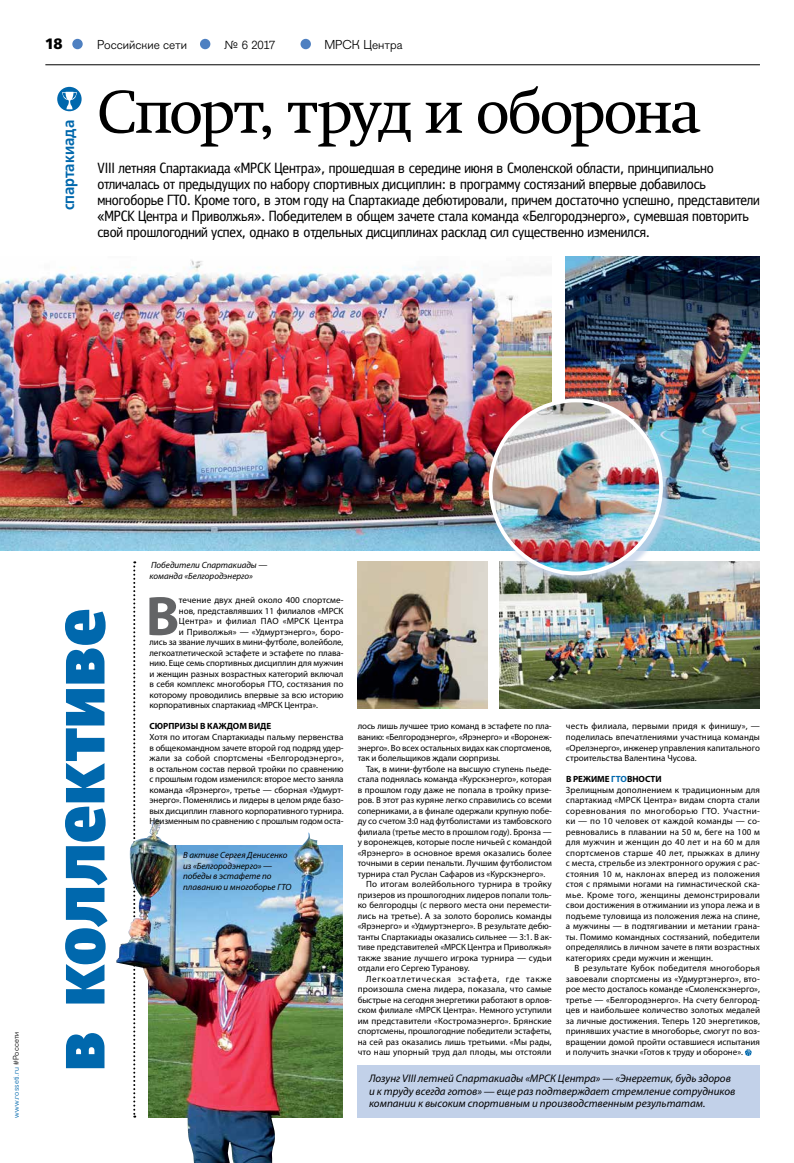
<style>
.page{position:relative;width:794px;height:1163px;background:#fff}
.page>*{position:absolute;margin:0;border:0;box-sizing:border-box;transform-origin:0 0}
.t1{font:60px "Swift C";letter-spacing:-.035em;color:#000}
.t2{font:700 55.7px "Myriad Pro";color:#636466}
.t3{font:16px "Free Set Demi C";color:#0068ad;scale:.9 1}
.t4{font:700 15px "Free Set";color:#000}
.t5{font:12.6px "Figgins Sans";letter-spacing:-.005em;color:#000}
.t6{font:italic 11px/12px "Myriad Pro";color:#000}
.t7{font:9px/10.5px "Myriad Pro";color:#000;text-align:justify}
.t8{font:italic 9px/10.5px "Myriad Pro";color:#000}
.t9{font:9px "Myriad Pro";letter-spacing:.02em;color:#000}
.t10{font:9px "Myriad Pro";letter-spacing:.07em;color:#000}
.t11{font:9px "Myriad Pro";letter-spacing:.025em;color:#000}
.t12{font:700 9px "Myriad Pro";color:#000}
.t13{font:8px "Figgins Sans";letter-spacing:.015em;color:#0068ad}
.s1{color:#000}
.s2{font-weight:700}
.s3{font-weight:700;color:#0068ad}
</style>
<div class="page">
<hr style="left:45px;top:64px;width:715px;height:1px;background:#000">
<div style="left:300px;top:39px;width:11px;height:10px;background:#4e80c1;border-radius:50%"></div>
<div style="left:72px;top:39px;width:11px;height:10px;background:#4e80c1;border-radius:50%"></div>
<div style="left:200px;top:39px;width:10px;height:10px;background:#4e80c1;border-radius:50%"></div>
<svg style="left:133px;top:561px;width:2px;height:257px"></svg>
<svg style="left:745px;top:1049px;width:6px;height:6px"></svg>
<img style="left:0;top:260px;width:552px;height:290px">
<svg style="left:57px;top:87px;width:25px;height:24px"></svg>
<svg style="left:62px;top:92px;width:15px;height:17px"></svg>
<div style="left:358px;top:1065px;width:402px;height:52px;background:#c2d1e9"></div>
<img style="left:566px;top:256px;width:194px;height:294px">
<img style="left:116px;top:818px;width:227px;height:344px">
<img style="left:358px;top:561px;width:130px;height:147px">
<img style="left:500px;top:561px;width:260px;height:147px">
<div style="left:490px;top:399px;width:181px;height:184px;background:#c2d1e9;opacity:.75"></div>
<img style="left:490px;top:400px;width:171px;height:172px">
<div style="left:488px;top:398px;width:175px;height:177px;border:4px solid #fff;border-radius:50%"></div>
<h3 class="t4" style="left:45px;top:34px;width:19px">18</h3>
<h3 class="t5" style="left:97px;top:37px;width:91px">Российские сети</h3>
<h3 class="t5" style="left:224px;top:37px;width:53px">№ 6 2017</h3>
<h3 class="t5" style="left:324px;top:37px;width:80px">МРСК Центра</h3>
<h3 class="t3" style="left:59px;top:210px;width:102px;rotate:-90deg">cпартакиада</h3>
<h1 class="t1" style="left:97px;top:77px;width:605px">Спорт, труд и оборона</h1>
<p class="t13" style="left:11px;top:1117px;width:87px;rotate:-90deg">www.rosseti.ru <span class="s1">#Россети</span></p>
<p class="t8" style="left:149px;top:559px;width:119px">Победители Спартакиады — команда «Белгородэнерго»</p>
<h2 class="t2" style="left:146px;top:579px;width:35px">В</h2>
<p class="t7" style="left:179px;top:595px;width:166px">течение двух дней около 400 спортсме-</p>
<p class="t7" style="left:179px;top:605px;width:166px">нов, представлявших 11 филиалов «МРСК</p>
<p class="t11" style="left:179px;top:615px;width:166px">Центра» и филиал ПАО «МРСК Центра</p>
<p class="t7" style="left:179px;top:626px;width:166px">и Приволжья» — «Удмуртэнерго», боро-</p>
<p class="t7" style="left:149px;top:637px;width:195px">лись за звание лучших в мини-футболе, волейболе,</p>
<p class="t7" style="left:149px;top:647px;width:195px">легкоатлетической эстафете и эстафете по плава-</p>
<p class="t7" style="left:149px;top:658px;width:195px">нию. Еще семь спортивных дисциплин для мужчин</p>
<p class="t7" style="left:149px;top:668px;width:195px">и женщин разных возрастных категорий включал</p>
<p class="t7" style="left:149px;top:679px;width:195px">в себя комплекс многоборья ГТО, состязания по</p>
<p class="t7" style="left:149px;top:689px;width:195px">которому проводились впервые за всю историю</p>
<p class="t7" style="left:149px;top:700px;width:170px">корпоративных спартакиад «МРСК Центра».</p>
<p class="t12" style="left:150px;top:720px;width:123px">Сюрпризы в каждом виде</p>
<p class="t7" style="left:149px;top:731px;width:196px">Хотя по итогам Спартакиады пальму первенства в общекомандном зачете второй год подряд удер&shy;жали за собой спортсмены «Белгородэнерго», в остальном состав первой тройки по сравнению с прошлым годом изменился: второе место заняла команда «Ярэнерго», третье — сборная «Удмурт&shy;энерго». Поменялись и лидеры в целом ряде базо&shy;вых дисциплин главного корпоративного турнира.<br>Неизменным по сравнению с прошлым годом оста-</p>
<p class="t7" style="left:358px;top:721px;width:196px">лось лишь лучшее трио команд в эстафете по пла&shy;ванию: «Белгородэнерго», «Ярэнерго» и «Воронеж&shy;энерго». Во всех остальных видах как спортсменов, так и болельщиков ждали сюрпризы.</p>
<p class="t7" style="left:366px;top:763px;width:187px">Так, в мини-футболе на высшую ступень пьеде-</p>
<p class="t7" style="left:358px;top:773px;width:195px">стала поднялась команда «Курскэнерго», которая</p>
<p class="t7" style="left:358px;top:784px;width:195px">в прошлом году даже не попала в тройку призе-</p>
<p class="t7" style="left:358px;top:794px;width:195px">ров. В этот раз куряне легко справились со всеми</p>
<p class="t7" style="left:358px;top:805px;width:195px">соперниками, а в финале одержали крупную побе-</p>
<p class="t7" style="left:358px;top:815px;width:196px">ду со счетом 3:0 над футболистами из тамбовского</p>
<p class="t7" style="left:358px;top:826px;width:195px">филиала (третье место в прошлом году). Бронза —</p>
<p class="t7" style="left:358px;top:836px;width:195px">у воронежцев, которые после ничьей с командой</p>
<p class="t7" style="left:358px;top:847px;width:195px">«Ярэнерго» в основное время оказались более</p>
<p class="t7" style="left:358px;top:857px;width:195px">точными в серии пенальти. Лучшим футболистом</p>
<p class="t7" style="left:358px;top:868px;width:189px">турнира стал Руслан Сафаров из «Курскэнерго».</p>
<p class="t9" style="left:366px;top:878px;width:187px">По итогам волейбольного турнира в тройку</p>
<p class="t7" style="left:358px;top:889px;width:195px">призеров из прошлогодних лидеров попали толь-</p>
<p class="t7" style="left:358px;top:899px;width:195px">ко белгородцы (с первого места они перемести-</p>
<p class="t7" style="left:358px;top:910px;width:196px">лись на третье). А за золото боролись команды</p>
<p class="t7" style="left:358px;top:920px;width:195px">«Ярэнерго» и «Удмуртэнерго». В результате дебю-</p>
<p class="t7" style="left:358px;top:931px;width:195px">танты Спартакиады оказались сильнее — 3:1. В ак-</p>
<p class="t7" style="left:358px;top:941px;width:195px">тиве представителей «МРСК Центра и Приволжья»</p>
<p class="t7" style="left:358px;top:952px;width:195px">также звание лучшего игрока турнира — судьи</p>
<p class="t7" style="left:358px;top:962px;width:113px">отдали его Сергею Туранову.</p>
<p class="t10" style="left:366px;top:972px;width:187px">Легкоатлетическая эстафета, где также</p>
<p class="t7" style="left:358px;top:983px;width:196px">произошла смена лидера, показала, что самые</p>
<p class="t7" style="left:358px;top:994px;width:195px">быстрые на сегодня энергетики работают в орлов-</p>
<p class="t7" style="left:358px;top:1004px;width:195px">ском филиале «МРСК Центра». Немного уступили</p>
<p class="t7" style="left:358px;top:1015px;width:195px">им представители «Костромаэнерго». Брянские</p>
<p class="t7" style="left:358px;top:1025px;width:196px">спортсмены, прошлогодние победители эстафеты,</p>
<p class="t7" style="left:358px;top:1036px;width:196px">на сей раз оказались лишь третьими. «Мы рады,</p>
<p class="t7" style="left:358px;top:1046px;width:195px">что наш упорный труд дал плоды, мы отстояли</p>
<p class="t8" style="left:183px;top:849px;width:110px">В активе Сергея Денисенко из «Белгородэнерго» — победы в эстафете по плаванию и многоборье ГТО</p>
<p class="t7" style="left:566px;top:721px;width:195px">честь филиала, первыми придя к финишу», — поделилась впечатлениями участница команды «Орелэнерго», инженер управления капитального строительства Валентина Чусова.</p>
<p class="t7" style="left:566px;top:773px;width:196px;text-align:left"><span class="s2">В режиме</span> <span class="s3">ГТО</span><span class="s2">вности<br></span>Зрелищным дополнением к традиционным для спартакиад «МРСК Центра» видам спорта стали соревнования по многоборью ГТО. Участни&shy;ки — по 10 человек от каждой команды — со&shy;ревновались в плавании на 50 м, беге на 100 м для мужчин и женщин до 40 лет и на 60 м для спортсменов старше 40 лет, прыжках в длину с места, стрельбе из электронного оружия с рас&shy;стояния 10 м, наклонах вперед из положения стоя с прямыми ногами на гимнастической ска&shy;мье. Кроме того, женщины демонстрировали свои достижения в отжимании из упора лежа и в подъеме туловища из положения лежа на спине, а мужчины — в подтягивании и метании грана&shy;ты. Помимо командных состязаний, победители определялись в личном зачете в пяти возрастных категориях среди мужчин и женщин.</p>
<p class="t7" style="left:566px;top:962px;width:196px;text-indent:9px">В результате Кубок победителя многоборья завоевали спортсмены из «Удмуртэнерго», вто&shy;рое место досталось команде «Смоленскэнерго», третье — «Белгородэнерго». На счету белгород&shy;цев и наибольшее количество золотых медалей за личные достижения. Теперь 120 энергетиков, принявших участие в многоборье, смогут по воз&shy;вращении домой пройти оставшиеся испытания и получить значки «Готов к труду и обороне».</p>
<p class="t6" style="left:369px;top:1072px;width:368px">Лозунг VIII летней Спартакиады «МРСК Центра» — «Энергетик, будь здоров и к труду всегда готов» — еще раз подтверждает стремление сотрудников компании к высоким спортивным и производственным результатам.</p>
</div>
